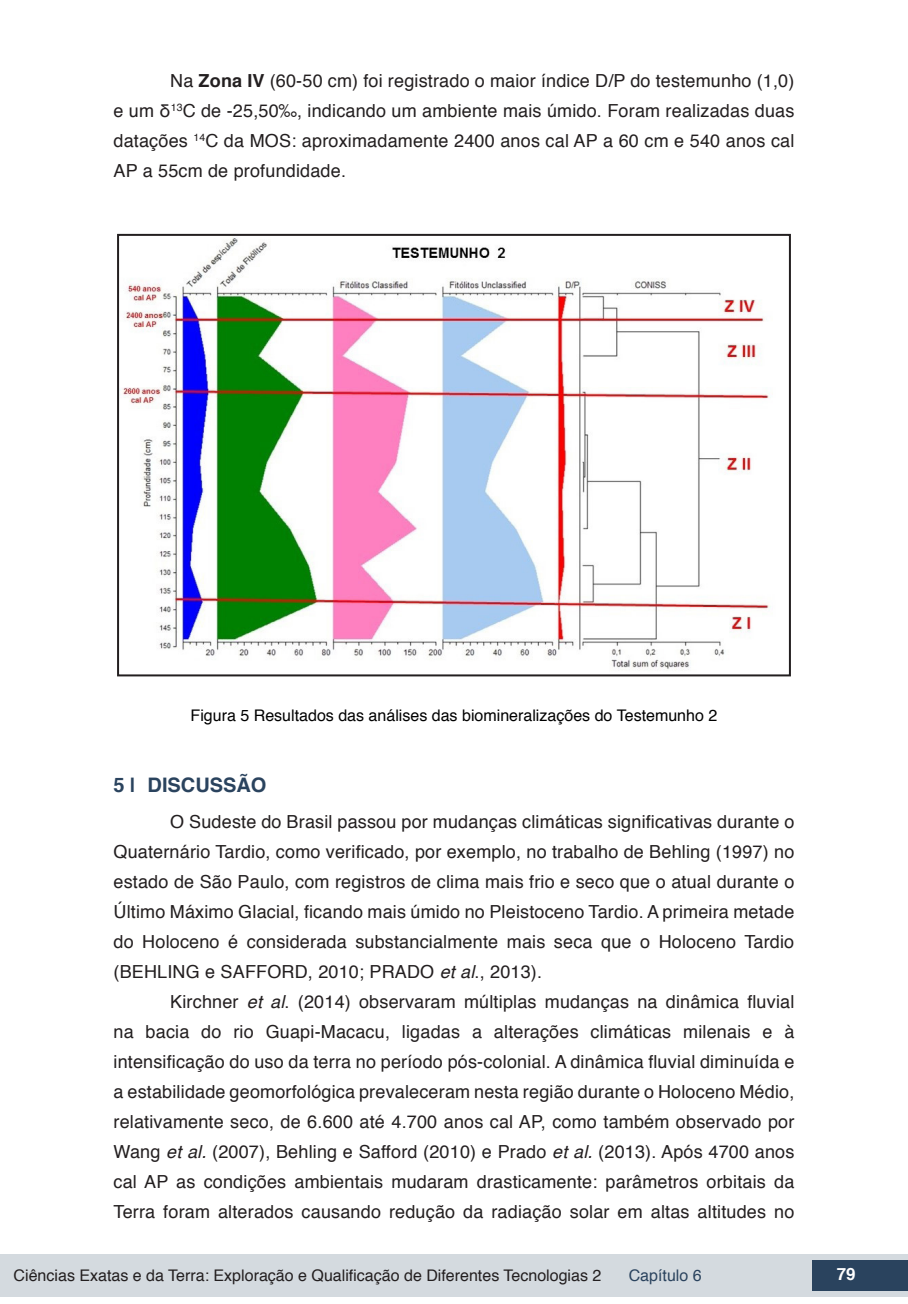
<style>
.page{position:relative;width:908px;height:1304px;background:#fff}
.page>*{position:absolute;margin:0;border:0;box-sizing:border-box;transform-origin:0 0}
.t1{font:700 20px "Helvetica";color:#2a435e}
.txt{font:18px/30px "Helvetica";letter-spacing:.01em;color:#231f20;text-align:justify}
.t2{font:700 16.8px "Helvetica";color:#fff}
.t3{font:16px "Helvetica";color:#231f20}
.info_tab_graf_imag{font:16px "Helvetica";color:#000}
.t4{font:16px "Helvetica";color:#2a435e}
.s1{font-weight:700}
.s2{font-style:italic}
</style>
<div class="page">
<div style="left:0;top:1254px;width:906px;height:43px;background:#d4dadf"></div>
<div style="left:812px;top:1261px;width:95px;height:30px;background:#2a435e"></div>
<img style="left:120px;top:238px;width:651px;height:431px">
<div style="left:117px;top:234px;width:673px;height:442px;border:2px solid #231f20"></div>
<p class="txt" style="left:113px;top:66px;width:682px;text-indent:57px">Na <span class="s1">Zona IV</span> (60-50 cm) foi registrado o maior índice D/P do testemunho (1,0) e um δ<sup>13</sup>C de -25,50‰, indicando um ambiente mais úmido. Foram realizadas duas datações <sup>14</sup>C da MOS: aproximadamente 2400 anos cal AP a 60 cm e 540 anos cal AP a 55cm de profundidade.</p>
<p class="info_tab_graf_imag" style="left:190px;top:703px;width:528px">Figura 5 Resultados das análises das biomineralizações do Testemunho 2</p>
<p class="t1" style="left:113px;top:769px;width:154px">5 | DISCUSSÃO</p>
<p class="txt" style="left:113px;top:807px;width:682px;text-indent:57px">O Sudeste do Brasil passou por mudanças climáticas significativas durante o Quaternário Tardio, como verificado, por exemplo, no trabalho de Behling (1997) no estado de São Paulo, com registros de clima mais frio e seco que o atual durante o Último Máximo Glacial, ficando mais úmido no Pleistoceno Tardio. A primeira metade do Holoceno é considerada substancialmente mais seca que o Holoceno Tardio (BEHLING e SAFFORD, 2010; PRADO <span class="s2">et al</span>., 2013).</p>
<p class="txt" style="left:113px;top:987px;width:682px;text-indent:57px">Kirchner <span class="s2">et al</span>. (2014) observaram múltiplas mudanças na dinâmica fluvial na bacia do rio Guapi-Macacu, ligadas a alterações climáticas milenais e à intensificação do uso da terra no período pós-colonial. A dinâmica fluvial diminuída e a estabilidade geomorfológica prevaleceram nesta região durante o Holoceno Médio, relativamente seco, de 6.600 até 4.700 anos cal AP, como também observado por Wang <span class="s2">et al.</span> (2007), Behling e Safford (2010) e Prado <span class="s2">et al.</span> (2013). Após 4700 anos cal AP as condições ambientais mudaram drasticamente: parâmetros orbitais da Terra foram alterados causando redução da radiação solar em altas altitudes no</p>
<p class="t3" style="left:14px;top:1263px;width:589px">Ciências Exatas e da Terra: Exploração e Qualificação de Diferentes Tecnologias 2</p>
<p class="t4" style="left:628px;top:1263px;width:74px">Capítulo 6</p>
<p class="t2" style="left:836px;top:1261px;width:20px">79</p>
</div>
